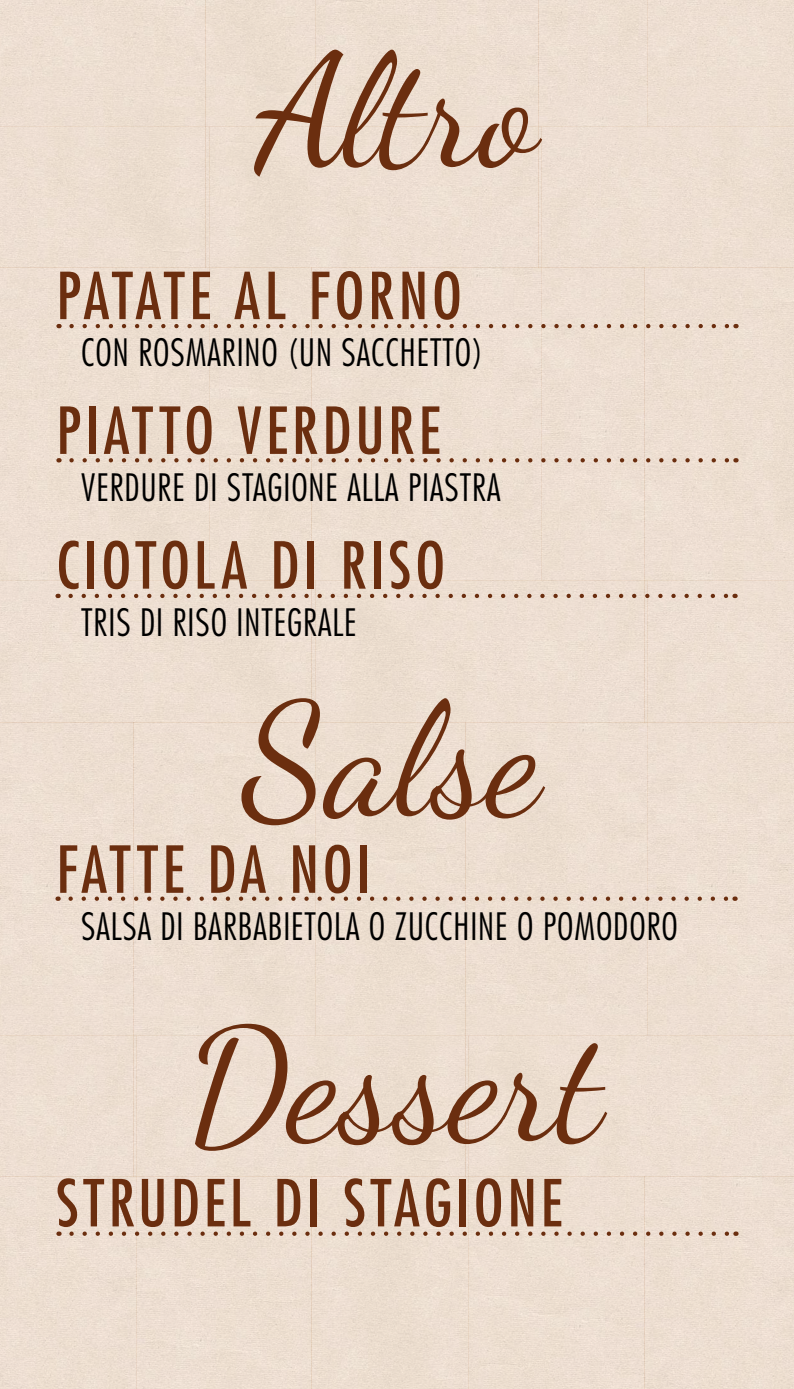
<style>
.page{position:relative;width:794px;height:1389px;background:#edded1}
.page>*{position:absolute;margin:0;border:0;box-sizing:border-box;transform-origin:0 0}
.t1{font:157.5px "Dancing Script OT";color:#6b2e0f}
.t2{font:condensed 63px "Futura Std";letter-spacing:.06em;color:#6b2e0f}
.t3{font:300 condensed 36.75px "Futura Std";letter-spacing:.025em;color:#000}
</style>
<div class="page">
<svg style="left:72px;top:324px;width:657px;height:4px"></svg>
<svg style="left:72px;top:458px;width:657px;height:4px"></svg>
<svg style="left:72px;top:1232px;width:657px;height:4px"></svg>
<svg style="left:71px;top:896px;width:657px;height:5px"></svg>
<svg style="left:71px;top:594px;width:657px;height:4px"></svg>
<h1 class="t1" style="left:257px;top:18px;width:282px">Altro</h1>
<h2 class="t2" style="left:56px;top:258px;width:407px">PATATE AL FORNO</h2>
<p class="t3" style="left:81px;top:331px;width:403px">CON ROSMARINO (UN SACCHETTO)</p>
<h2 class="t2" style="left:56px;top:393px;width:385px">PIATTO VERDURE</h2>
<p class="t3" style="left:81px;top:466px;width:421px">VERDURE DI STAGIONE ALLA PIASTRA</p>
<h2 class="t2" style="left:56px;top:528px;width:390px">CIOTOLA DI RISO</h2>
<p class="t3" style="left:81px;top:601px;width:277px">TRIS DI RISO INTEGRALE</p>
<h1 class="t1" style="left:242px;top:667px;width:299px">Salse</h1>
<h2 class="t2" style="left:56px;top:832px;width:315px">FATTE DA NOI</h2>
<p class="t3" style="left:81px;top:905px;width:598px">SALSA DI BARBABIETOLA O ZUCCHINE O POMODORO</p>
<h1 class="t1" style="left:186px;top:992px;width:418px">Dessert</h1>
<h2 class="t2" style="left:56px;top:1165px;width:507px">STRUDEL DI STAGIONE</h2>
</div>
